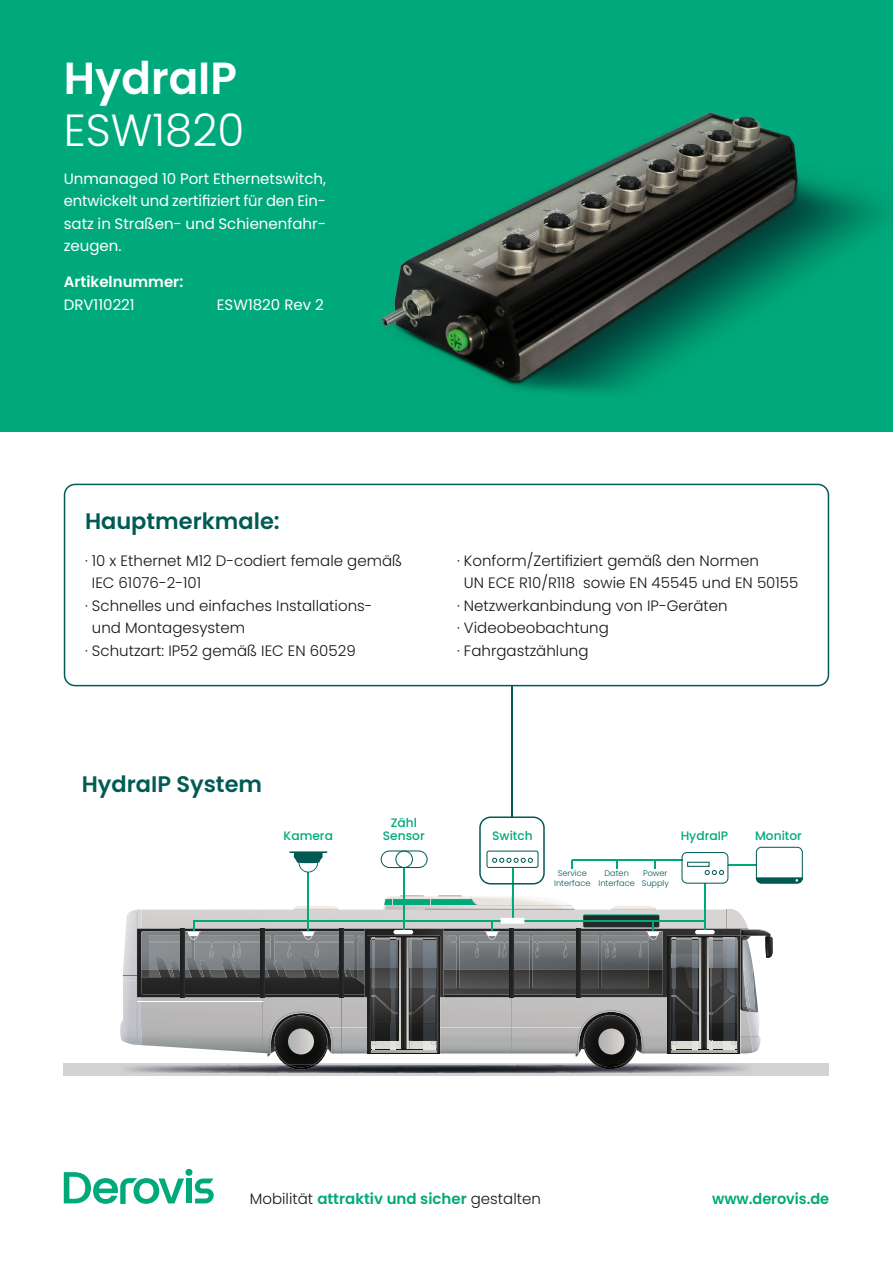
<style>
.page{position:relative;width:893px;height:1263px;background:#fff}
.page>*{position:absolute;margin:0;border:0;box-sizing:border-box;transform-origin:0 0}
.t1{font:600 45px "Poppins";color:#fff}
.t2{font:300 45px "Poppins";color:#fff}
.t3{font:600 22.5px "Poppins";color:#005b54}
.t4{font:300 15px "Poppins";color:#151616}
.t5{font:15px/22.5px "Poppins";color:#fff;text-align:justify}
.t6{font:600 15px "Poppins";color:#fff}
.t7{font:600 15px "Poppins";letter-spacing:-.005em;color:#00a97a}
.t8{font:500 12.3px "Poppins";color:#00a97a}
.t9{font:300 8.1px/9.8px "Poppins";color:#005a54;text-align:center}
.s1{font-weight:600;color:#00a97a}
</style>
<div class="page">
<img style="left:0;top:0;width:893px;height:431px">
<div style="left:64px;top:1063px;width:765px;height:12px;background:#d3d3d4"></div>
<img style="left:587px;top:1056px;width:47px;height:7px">
<img style="left:313px;top:1056px;width:12px;height:7px">
<hr style="left:400px;top:895px;width:24px;height:2px;background:#828282">
<hr style="left:438px;top:895px;width:24px;height:2px;background:#828282">
<img style="left:120px;top:1020px;width:3px;height:21px">
<img style="left:127px;top:1063px;width:620px;height:10px">
<img style="left:595px;top:1064px;width:32px;height:5px">
<img style="left:598px;top:1064px;width:25px;height:3px">
<img style="left:285px;top:1065px;width:32px;height:4px">
<img style="left:289px;top:1065px;width:24px;height:2px">
<hr style="left:572px;top:859px;width:110px;height:2px;background:#00a97a">
<hr style="left:728px;top:864px;width:28px;height:2px;background:#00a97a">
<hr style="left:403px;top:868px;width:2px;height:62px;background:#00a97a">
<hr style="left:512px;top:868px;width:1px;height:50px;background:#00a97a">
<hr style="left:704px;top:883px;width:2px;height:48px;background:#00a97a">
<hr style="left:308px;top:872px;width:1px;height:59px;background:#00a97a">
<svg style="left:123px;top:896px;width:650px;height:160px;background:#898b8b"></svg>
<hr style="left:695px;top:930px;width:20px;height:4px;background:#fff;border-radius:2px">
<hr style="left:393px;top:930px;width:20px;height:4px;background:#fff;border-radius:2px">
<hr style="left:193px;top:920px;width:513px;height:2px;background:#00a97a">
<svg style="left:756px;top:847px;width:47px;height:36px"></svg>
<svg style="left:681px;top:852px;width:47px;height:32px"></svg>
<svg style="left:381px;top:850px;width:47px;height:18px"></svg>
<svg style="left:289px;top:851px;width:38px;height:21px"></svg>
<div style="left:501px;top:918px;width:23px;height:6px;background:#fff"></div>
<svg style="left:64px;top:484px;width:765px;height:202px"></svg>
<svg style="left:479px;top:816px;width:66px;height:68px"></svg>
<hr style="left:511px;top:686px;width:2px;height:130px;background:#005b54">
<svg style="left:64px;top:1169px;width:150px;height:35px"></svg>
<h1 class="t1" style="left:64px;top:52px;width:175px">HydraIP</h1>
<h1 class="t2" style="left:64px;top:104px;width:182px">ESW1820</h1>
<p class="t5" style="left:64px;top:167px;width:264px">Unmanaged 10 Port Ethernetswitch, entwickelt und zertifiziert für den Ein&shy;satz in Straßen- und Schienenfahr&shy;zeugen.</p>
<p class="t6" style="left:64px;top:273px;width:121px">Artikelnummer:</p>
<p class="t5" style="left:64px;top:293px;width:72px">DRV110221</p>
<p class="t5" style="left:217px;top:293px;width:108px">ESW1820 Rev 2</p>
<h2 class="t3" style="left:85px;top:508px;width:196px">Hauptmerkmale:</h2>
<p class="t4" style="left:85px;top:552px;width:319px">· 10 x Ethernet M12 D-codiert female gemäß</p>
<p class="t4" style="left:92px;top:574px;width:111px">IEC 61076-2-101</p>
<p class="t4" style="left:85px;top:597px;width:289px">· Schnelles und einfaches Installations-</p>
<p class="t4" style="left:92px;top:619px;width:155px">und Montagesystem</p>
<p class="t4" style="left:85px;top:642px;width:272px">· Schutzart: IP52 gemäß IEC EN 60529</p>
<p class="t4" style="left:457px;top:552px;width:303px">· Konform/Zertifiziert gemäß den Normen</p>
<p class="t4" style="left:464px;top:574px;width:336px">UN ECE R10/R118 sowie EN 45545 und EN 50155</p>
<p class="t4" style="left:457px;top:597px;width:272px">· Netzwerkanbindung von IP-Geräten</p>
<p class="t4" style="left:457px;top:619px;width:153px">· Videobeobachtung</p>
<p class="t4" style="left:457px;top:642px;width:133px">· Fahrgastzählung</p>
<h2 class="t3" style="left:82px;top:771px;width:182px">HydraIP System</h2>
<p class="t8" style="left:391px;top:816px;width:28px">Zähl</p>
<p class="t8" style="left:284px;top:828px;width:51px">Kamera</p>
<p class="t8" style="left:383px;top:828px;width:43px">Sensor</p>
<p class="t8" style="left:492px;top:828px;width:42px">Switch</p>
<p class="t8" style="left:755px;top:828px;width:48px">Monitor</p>
<p class="t9" style="left:598px;top:869px;width:38px">Daten<br>Interface</p>
<p class="t9" style="left:642px;top:868px;width:29px;text-align:left">Power<br>Supply</p>
<p class="t8" style="left:681px;top:828px;width:49px">HydraIP</p>
<p class="t9" style="left:554px;top:868px;width:38px">Service<br>Interface</p>
<p class="t4" style="left:250px;top:1190px;width:293px">Mobilität <span class="s1">attraktiv und sicher</span> gestalten</p>
<p class="t7" style="left:712px;top:1190px;width:118px">www.derovis.de</p>
</div>
